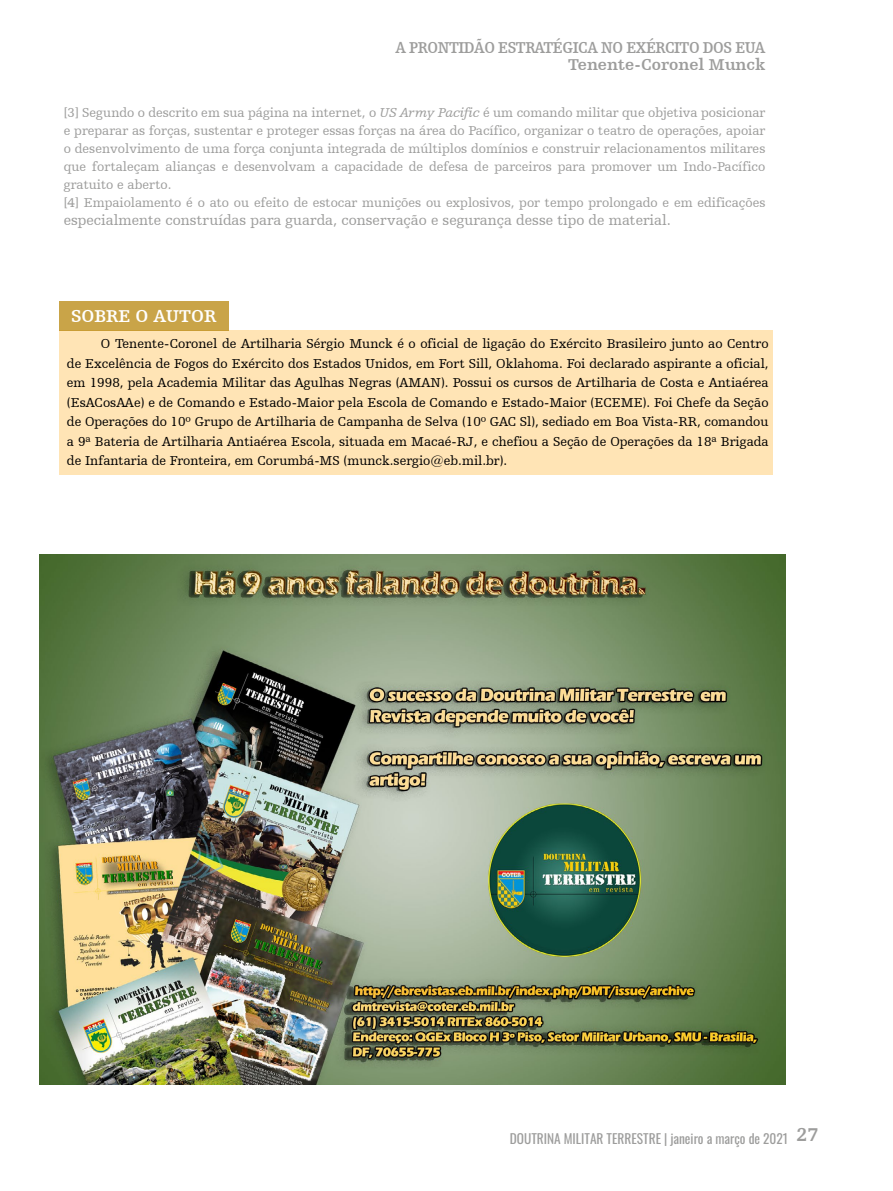
<style>
.page{position:relative;width:893px;height:1191px;background:#fff}
.page>*{position:absolute;margin:0;border:0;box-sizing:border-box;transform-origin:0 0}
.editorial{font:700 18px "Humanist Slabserif 712 BT";color:#fff}
.editorial-2{font:700 16.5px "Humanist Slabserif 712 BT";letter-spacing:-.03em;color:#9d9d9c;scale:.9 1}
.editorial-3{font:700 16.5px "Humanist Slabserif 712 BT";color:#9d9d9c}
.t1{font:15px "Humanist Slabserif 712 BT";color:#9d9d9c}
.editorial-4{font:13.5px/19.5px "Humanist Slabserif 712 BT";color:#000;text-align:justify}
.t2{font:13.5px/18px "Humanist Slabserif 712 BT";color:#9d9d9c;text-align:justify}
.t3{font:13.35px "Oswald";color:#9d9d9c}
.s1{font-style:italic}
</style>
<div class="page">
<div style="left:59px;top:330px;width:714px;height:144px;background:#ffe4b5"></div>
<div style="left:59px;top:300px;width:170px;height:30px;background:#c9a448"></div>
<img style="left:39px;top:554px;width:747px;height:530px">
<p class="editorial-2" style="left:395px;top:37px;width:413px">A PRONTIDÃO ESTRATÉGICA NO EXÉRCITO DOS EUA</p>
<p class="editorial-3" style="left:568px;top:54px;width:199px">Tenente-Coronel Munck</p>
<p class="t2" style="left:64px;top:103px;width:703px">[3] Segundo o descrito em sua página na internet, o <span class="s1">US Army Pacific</span> é um comando militar que objetiva posicionar e preparar as forças, sustentar e proteger essas forças na área do Pacífico, organizar o teatro de operações, apoiar o desenvolvimento de uma força conjunta integrada de múltiplos domínios e construir relacionamentos militares que fortaleçam alianças e desenvolvam a capacidade de defesa de parceiros para promover um Indo-Pacífico gratuito e aberto.</p>
<p class="t2" style="left:64px;top:193px;width:703px">[4] Empaiolamento é o ato ou efeito de estocar munições ou explosivos, por tempo prolongado e em edificações</p>
<p class="t1" style="left:64px;top:211px;width:609px">especialmente construídas para guarda, conservação e segurança desse tipo de material.</p>
<p class="editorial" style="left:71px;top:305px;width:147px">SOBRE O AUTOR</p>
<p class="editorial-4" style="left:67px;top:334px;width:703px;text-indent:34px">O Tenente-Coronel de Artilharia Sérgio Munck é o oficial de ligação do Exército Brasileiro junto ao Centro de Excelência de Fogos do Exército dos Estados Unidos, em Fort Sill, Oklahoma. Foi declarado aspirante a oficial, em 1998, pela Academia Militar das Agulhas Negras (AMAN). Possui os cursos de Artilharia de Costa e Antiaérea (EsACosAAe) e de Comando e Estado-Maior pela Escola de Comando e Estado-Maior (ECEME). Foi Chefe da Seção de Operações do 10º Grupo de Artilharia de Campanha de Selva (10º GAC Sl), sediado em Boa Vista-RR, comandou a 9ª Bateria de Artilharia Antiaérea Escola, situada em Macaé-RJ, e chefiou a Seção de Operações da 18ª Brigada de Infantaria de Fronteira, em Corumbá-MS (munck.sergio@eb.mil.br).</p>
<p class="t3" style="left:510px;top:1126px;width:310px">DOUTRINA MILITAR TERRESTRE | janeiro a março de 2021 <sup>27</sup></p>
</div>
